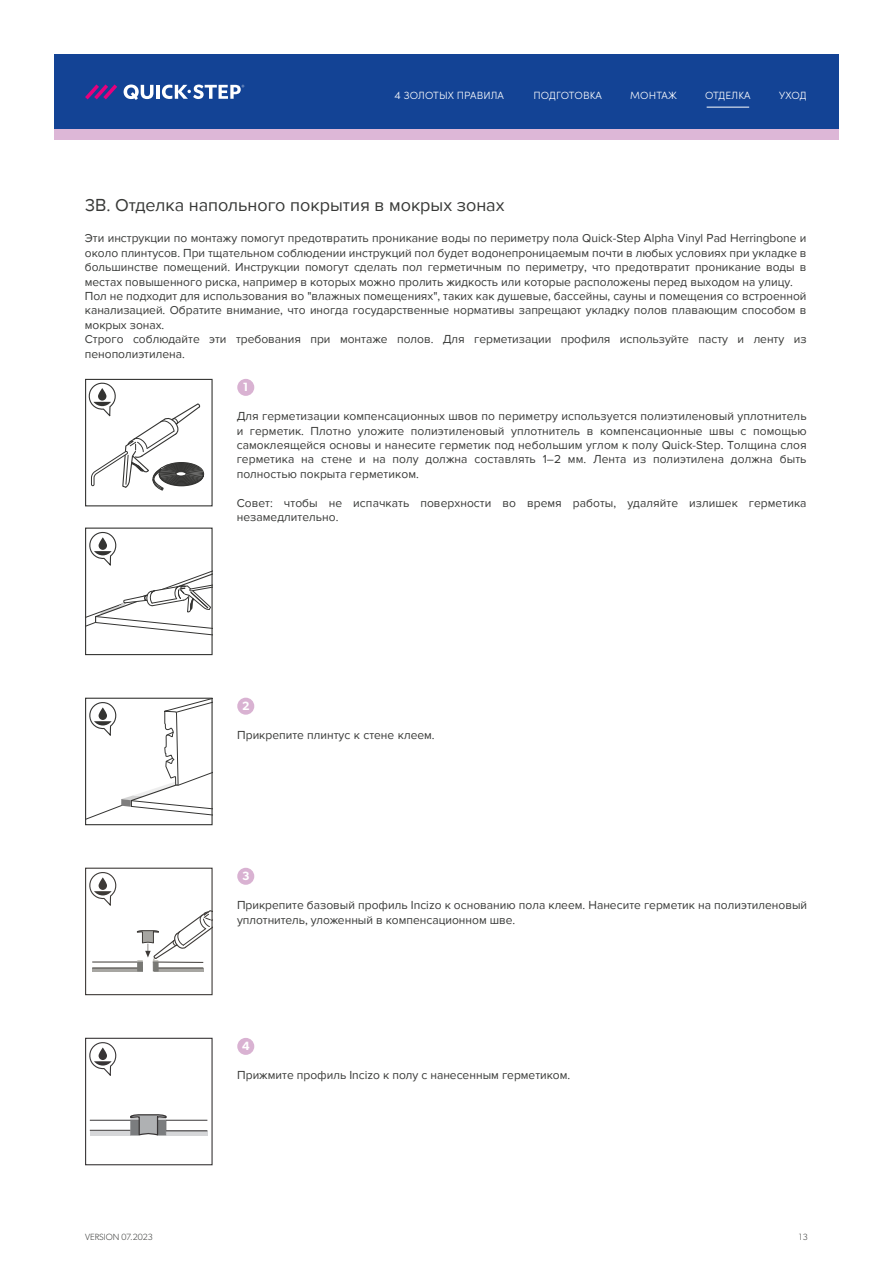
<style>
.page{position:relative;width:893px;height:1263px;background:#fff}
.page>*{position:absolute;margin:0;border:0;box-sizing:border-box;transform-origin:0 0}
.t1{font:18px "Proxima Nova";color:#383937}
.t2{font:12px/14.4px "Proxima Nova";color:#383937}
.t3{font:600 12px "Gibson";color:#fff}
.t4{font:300 10.5px "Sofia Pro";letter-spacing:.01em;color:#fff}
.t5{font:300 9px "Gibson";color:#383937}
.s1{font-size:11.25px}
</style>
<div class="page">
<div style="left:237px;top:379px;width:17px;height:17px;background:#d9b2d2;border-radius:50%"></div>
<div style="left:237px;top:698px;width:17px;height:17px;background:#d9b2d2;border-radius:50%"></div>
<div style="left:237px;top:868px;width:17px;height:17px;background:#d9b2d2;border-radius:50%"></div>
<div style="left:237px;top:1038px;width:17px;height:17px;background:#d9b2d2;border-radius:50%"></div>
<div style="left:85px;top:379px;width:128px;height:127px;border:1px solid #1d1d1b"></div>
<svg style="left:88px;top:382px;width:116px;height:109px"></svg>
<div style="left:85px;top:528px;width:128px;height:127px;border:1px solid #1d1d1b"></div>
<svg style="left:86px;top:531px;width:126px;height:124px"></svg>
<svg style="left:87px;top:700px;width:124px;height:120px"></svg>
<div style="left:85px;top:698px;width:128px;height:127px;border:1px solid #1d1d1b"></div>
<hr style="left:92px;top:968px;width:51px;height:3px;background:#9e9d98">
<hr style="left:92px;top:962px;width:45px;height:1px;background:#282421">
<hr style="left:92px;top:967px;width:51px;height:1px;background:#282421">
<svg style="left:89px;top:872px;width:28px;height:34px"></svg>
<div style="left:85px;top:868px;width:128px;height:127px;border:1px solid #282421"></div>
<svg style="left:137px;top:909px;width:76px;height:62px"></svg>
<div style="left:137px;top:962px;width:6px;height:9px;border:1px solid #696965"></div>
<div style="left:153px;top:962px;width:5px;height:9px;background:#787874"></div>
<svg style="left:167px;top:1131px;width:40px;height:4px"></svg>
<hr style="left:158px;top:1120px;width:49px;height:1px;background:#221f20">
<hr style="left:166px;top:1130px;width:41px;height:1px;background:#221f20">
<div style="left:85px;top:1038px;width:128px;height:127px;border:1px solid #221f20"></div>
<svg style="left:89px;top:1042px;width:28px;height:34px"></svg>
<svg style="left:89px;top:1115px;width:78px;height:21px"></svg>
<div style="left:54px;top:54px;width:785px;height:75px;background:#134395"></div>
<div style="left:54px;top:129px;width:785px;height:11px;background:#ddb7d7"></div>
<hr style="left:707px;top:107px;width:42px;height:1px;background:#fff">
<svg style="left:85px;top:84px;width:32px;height:15px"></svg>
<svg style="left:124px;top:85px;width:29px;height:15px"></svg>
<hr style="left:156px;top:85px;width:4px;height:14px;background:#fff">
<svg style="left:162px;top:85px;width:82px;height:14px"></svg>
<p class="t4" style="left:395px;top:87px;width:111px"><span class="s1">4</span> ЗОЛОТЫХ ПРАВИЛА</p>
<p class="t4" style="left:533px;top:87px;width:70px">ПОДГОТОВКА</p>
<p class="t4" style="left:630px;top:87px;width:48px">МОНТАЖ</p>
<p class="t4" style="left:705px;top:87px;width:47px">ОТДЕЛКA</p>
<p class="t4" style="left:779px;top:87px;width:29px">УХОД</p>
<h1 class="t1" style="left:85px;top:195px;width:421px">3B. Отделка напольного покрытия в мокрых зонах</h1>
<p class="t2" style="left:85px;top:231px;width:723px">Эти инструкции по монтажу помогут предотвратить проникание воды по периметру пола Quick-Step Alpha Vinyl Pad Herringbone и около плинтусов. При тщательном соблюдении инструкций пол будет водонепроницаемым почти в любых условиях при укладке в большинстве помещений. Инструкции помогут сделать пол герметичным по периметру, что предотвратит проникание воды в местах повышенного риска, например в которых можно пролить жидкость или которые расположены перед выходом на улицу.<br>Пол не подходит для использования во "влажных помещениях", таких как душевые, бассейны, сауны и помещения со встроенной канализацией. Обратите внимание, что иногда государственные нормативы запрещают укладку полов плавающим способом в мокрых зонах.<br>Строго соблюдайте эти требования при монтаже полов. Для герметизации профиля используйте пасту и ленту из пенополиэтилена.</p>
<p class="t3" style="left:243px;top:380px;width:7px">1</p>
<p class="t2" style="left:237px;top:409px;width:571px;text-align:justify">Для герметизации компенсационных швов по периметру используется полиэтиленовый уплотнитель и герметик. Плотно уложите полиэтиленовый уплотнитель в компенсационные швы с помощью самоклеящейся основы и нанесите герметик под небольшим углом к полу Quick-Step. Толщина слоя герметика на стене и на полу должна составлять 1–2 мм. Лента из полиэтилена должна быть полностью покрыта герметиком.</p>
<p class="t2" style="left:237px;top:495px;width:571px">Совет: чтобы не испачкать поверхности во время работы, удаляйте излишек герметика незамедлительно.</p>
<p class="t3" style="left:242px;top:699px;width:9px">2</p>
<p class="t2" style="left:237px;top:728px;width:199px">Прикрепите плинтус к стене клеем.</p>
<p class="t3" style="left:242px;top:869px;width:9px">3</p>
<p class="t2" style="left:237px;top:898px;width:572px">Прикрепите базовый профиль Incizo к основанию пола клеем. Нанесите герметик на полиэтиленовый уплотнитель, уложенный в компенсационном шве.</p>
<p class="t3" style="left:242px;top:1039px;width:9px">4</p>
<p class="t2" style="left:237px;top:1068px;width:334px">Прижмите профиль Incizo к полу с нанесенным герметиком.</p>
<p class="t5" style="left:85px;top:1231px;width:69px">VERSION 07.2023</p>
<p class="t5" style="left:799px;top:1231px;width:10px">13</p>
</div>
